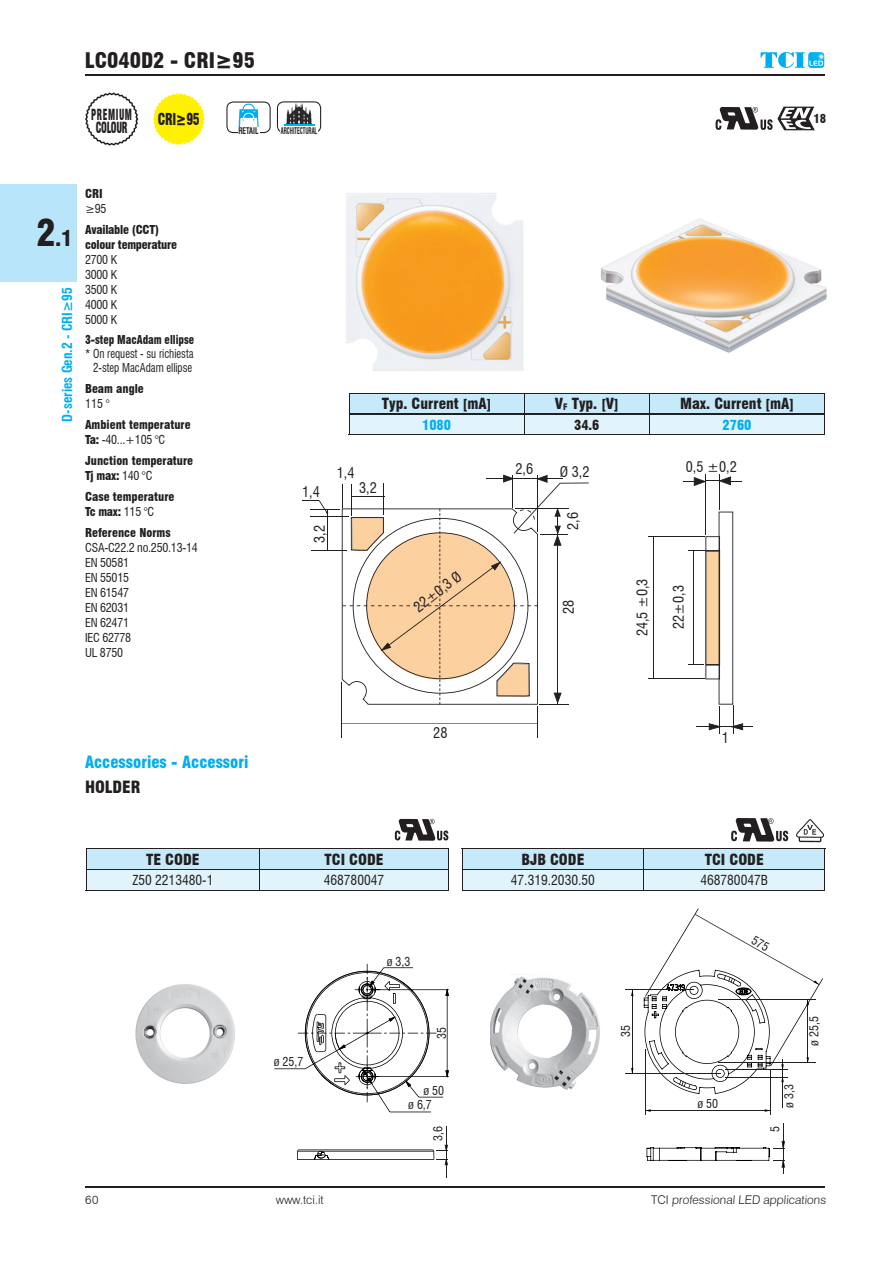
<style>
.page{position:relative;width:893px;height:1263px;background:#fff}
.page>*{position:absolute;margin:0;border:0;box-sizing:border-box;transform-origin:0 0}
.t1{font:900 condensed 21px "Swiss 721 BT";color:#231f20}
.t2{font:900 condensed 16.5px "Swiss 721 BT";color:#00aeef}
.t3{font:900 condensed 16.5px "Swiss 721 BT";color:#231f20}
.t4{font:900 condensed 16.05px "Swiss 721 BT";color:#231f20;scale:.8 1}
.t5{font:900 condensed 15px "Swiss 721 BT";color:#231f20}
.t6{font:900 condensed 15px/13.5px "Swiss 721 BT";letter-spacing:.06em;color:#231f20;scale:.6 1}
.t7{font:condensed 14.25px "Swiss 721 BT";color:#231f20}
.t8{font:condensed 13.5px "Swiss 721 BT";color:#231f20}
.t9{font:700 condensed 13.5px "Swiss 721 BT";color:#00aeef}
.t10{font:900 condensed 13.5px "Swiss 721 BT";color:#00aeef}
.t11{font:900 condensed 13.5px "Swiss 721 BT";color:#231f20}
.t12{font:condensed 12px/15px "Swiss 721 BT";letter-spacing:-.02em;color:#231f20}
.t13{font:900 condensed 12px/15px "Swiss 721 BT";color:#231f20}
.t14{font:300 12px "Swiss 721 BT";color:#231f20}
.t15{font:condensed 12px/13.5px "Swiss 721 BT";color:#231f20;text-align:center;scale:.9 1}
.t16{font:900 condensed 12px/15px "Swiss 721 BT";letter-spacing:-.02em;color:#231f20}
.t17{font:900 condensed 12px "Swiss 721 BT";color:#231f20;scale:.9 1}
.t18{font:700 condensed 9px "Swiss 721 BT";color:#231f20;scale:.6 1}
.t19{font:700 condensed 9px "Swiss 721 BT";color:#231f20;scale:.8 1}
.s1{font-size:36px}
.s2{font-weight:400}
.s3{font-size:13.5px}
.s4{font-size:8.7px}
</style>
<div class="page">
<hr style="left:85px;top:1186px;width:740px;height:2px;background:#231f20">
<hr style="left:85px;top:74px;width:740px;height:2px;background:#231f20">
<img style="left:823px;top:53px;width:1px;height:14px">
<svg style="left:761px;top:52px;width:62px;height:16px"></svg>
<div style="left:0;top:185px;width:77px;height:97px;background:#b9e5fa"></div>
<img style="left:719px;top:107px;width:33px;height:23px">
<svg style="left:716px;top:119px;width:5px;height:11px"></svg>
<svg style="left:752px;top:107px;width:62px;height:23px"></svg>
<hr style="left:260px;top:890px;width:189px;height:1px;background:#231f20">
<hr style="left:86px;top:848px;width:173px;height:1px;background:#231f20">
<hr style="left:86px;top:890px;width:174px;height:1px;background:#231f20">
<hr style="left:259px;top:848px;width:190px;height:1px;background:#231f20">
<svg style="left:86px;top:849px;width:363px;height:41px;background:#cde8f3"></svg>
<hr style="left:644px;top:890px;width:181px;height:1px;background:#231f20">
<hr style="left:462px;top:848px;width:181px;height:1px;background:#231f20">
<hr style="left:462px;top:890px;width:182px;height:1px;background:#231f20">
<hr style="left:643px;top:848px;width:182px;height:1px;background:#231f20">
<svg style="left:462px;top:849px;width:363px;height:41px;background:#cde8f3"></svg>
<img style="left:399px;top:818px;width:36px;height:23px">
<svg style="left:395px;top:830px;width:5px;height:10px"></svg>
<svg style="left:437px;top:830px;width:11px;height:10px"></svg>
<svg style="left:429px;top:819px;width:6px;height:5px"></svg>
<img style="left:796px;top:819px;width:29px;height:23px">
<img style="left:735px;top:818px;width:39px;height:24px">
<svg style="left:731px;top:831px;width:6px;height:10px"></svg>
<svg style="left:776px;top:831px;width:12px;height:10px"></svg>
<svg style="left:768px;top:818px;width:6px;height:6px"></svg>
<img style="left:600px;top:218px;width:227px;height:135px">
<img style="left:346px;top:193px;width:177px;height:178px">
<hr style="left:653px;top:537px;width:1px;height:141px;background:#231f20">
<hr style="left:705px;top:474px;width:1px;height:61px;background:#231f20">
<hr style="left:719px;top:474px;width:1px;height:36px;background:#231f20">
<hr style="left:648px;top:536px;width:56px;height:1px;background:#231f20">
<svg style="left:683px;top:476px;width:59px;height:10px"></svg>
<hr style="left:697px;top:726px;width:56px;height:1px;background:#231f20">
<hr style="left:648px;top:678px;width:56px;height:1px;background:#231f20">
<svg style="left:688px;top:512px;width:55px;height:222px"></svg>
<hr style="left:341px;top:682px;width:1px;height:55px;background:#231f20">
<hr style="left:537px;top:706px;width:1px;height:31px;background:#231f20">
<hr style="left:327px;top:509px;width:1px;height:41px;background:#231f20">
<hr style="left:310px;top:509px;width:30px;height:1px;background:#231f20">
<hr style="left:310px;top:516px;width:39px;height:1px;background:#231f20">
<hr style="left:312px;top:549px;width:35px;height:1px;background:#231f20">
<hr style="left:342px;top:723px;width:195px;height:1px;background:#828487">
<svg style="left:303px;top:500px;width:24px;height:14px"></svg>
<svg style="left:342px;top:474px;width:247px;height:231px"></svg>
<img style="left:135px;top:984px;width:100px;height:100px">
<img style="left:490px;top:976px;width:110px;height:114px">
<svg style="left:274px;top:964px;width:175px;height:148px"></svg>
<hr style="left:446px;top:1127px;width:1px;height:51px;background:#231f20">
<svg style="left:297px;top:1145px;width:151px;height:20px"></svg>
<hr style="left:645px;top:1110px;width:125px;height:1px;background:#231f20">
<hr style="left:625px;top:989px;width:68px;height:1px;background:#231f20">
<hr style="left:625px;top:1073px;width:96px;height:1px;background:#231f20">
<hr style="left:632px;top:990px;width:1px;height:83px;background:#231f20">
<hr style="left:645px;top:1049px;width:1px;height:66px;background:#231f20">
<hr style="left:770px;top:1070px;width:1px;height:45px;background:#231f20">
<hr style="left:783px;top:1123px;width:1px;height:51px;background:#231f20">
<svg style="left:646px;top:1141px;width:139px;height:27px"></svg>
<hr style="left:782px;top:1059px;width:1px;height:49px;background:#231f20">
<svg style="left:646px;top:1109px;width:5px;height:3px"></svg>
<svg style="left:349px;top:393px;width:476px;height:42px;background:#c9e2ee"></svg>
<hr style="left:349px;top:413px;width:175px;height:2px;background:#231f20">
<hr style="left:524px;top:413px;width:125px;height:2px;background:#231f20">
<hr style="left:649px;top:413px;width:175px;height:2px;background:#231f20">
<svg style="left:226px;top:101px;width:45px;height:33px"></svg>
<div style="left:238px;top:127px;width:21px;height:8px;background:#fff"></div>
<svg style="left:153px;top:93px;width:52px;height:52px"></svg>
<svg style="left:85px;top:92px;width:53px;height:54px"></svg>
<svg style="left:277px;top:101px;width:44px;height:31px"></svg>
<div style="left:280px;top:127px;width:38px;height:8px;background:#fff"></div>
<img style="left:286px;top:103px;width:26px;height:21px">
<hr style="left:284px;top:124px;width:30px;height:1px;background:#00aeef">
<svg style="left:644px;top:908px;width:179px;height:186px"></svg>
<h1 class="t1" style="left:85px;top:48px;width:172px">LC040D2 - CRI≥95</h1>
<p class="t6" style="left:91px;top:107px;width:70px">PREMIUM<br>COLOUR</p>
<h3 class="t4" style="left:158px;top:110px;width:54px">CRI≥95</h3>
<p class="t19" style="left:238px;top:125px;width:27px">RETAIL</p>
<h1 class="t1" style="left:37px;top:226px;width:37px"><span class="s1">2</span>.1</h1>
<p class="t9" style="left:59px;top:422px;width:136px;rotate:-90deg">D-series Gen.2 - CRI≥95</p>
<p class="t13" style="left:85px;top:186px;width:19px">CRI</p>
<p class="t12" style="left:85px;top:201px;width:23px">≥95</p>
<p class="t16" style="left:85px;top:222px;width:94px">Available (CCT) colour temperature</p>
<p class="t12" style="left:85px;top:252px;width:34px;text-align:justify">2700 K 3000 K 3500 K 4000 K 5000 K</p>
<p class="t17" style="left:85px;top:332px;width:123px">3-step MacAdam ellipse</p>
<p class="t15" style="left:85px;top:347px;width:122px">* On request - su richiesta<br>2-step MacAdam ellipse</p>
<p class="t13" style="left:85px;top:381px;width:60px">Beam angle</p>
<p class="t12" style="left:85px;top:396px;width:26px">115 °</p>
<p class="t13" style="left:85px;top:417px;width:107px">Ambient temperature<br>Ta: <span class="s2">-40...+105 °C</span></p>
<p class="t13" style="left:85px;top:453px;width:110px">Junction temperature<br>Tj max: <span class="s2">140 °C</span></p>
<p class="t13" style="left:85px;top:489px;width:91px">Case temperature<br>Tc max: <span class="s2">115 °C</span></p>
<p class="t13" style="left:85px;top:525px;width:87px">Reference Norms</p>
<p class="t12" style="left:85px;top:540px;width:114px">CSA-C22.2 no.250.13-14<br>EN 50581<br>EN 55015<br>EN 61547<br>EN 62031<br>EN 62471<br>IEC 62778<br>UL 8750</p>
<p class="t18" style="left:281px;top:125px;width:62px">ARCHITECTURAL</p>
<p class="t13" style="left:813px;top:111px;width:14px">18</p>
<p class="t5" style="left:382px;top:395px;width:111px">Typ. Current <span class="s3">[</span>mA<span class="s3">]</span></p>
<p class="t5" style="left:555px;top:395px;width:66px">V<span class="s4">F</span> Typ. <span class="s3">[</span>V<span class="s3">]</span></p>
<p class="t5" style="left:680px;top:395px;width:115px">Max. Current <span class="s3">[</span>mA<span class="s3">]</span></p>
<p class="t10" style="left:422px;top:417px;width:30px">1080</p>
<p class="t11" style="left:574px;top:417px;width:27px">34.6</p>
<p class="t10" style="left:722px;top:417px;width:30px">2760</p>
<p class="t7" style="left:302px;top:483px;width:19px">1,4</p>
<p class="t7" style="left:311px;top:543px;width:19px;rotate:-90deg">3,2</p>
<p class="t7" style="left:337px;top:464px;width:19px">1,4</p>
<p class="t7" style="left:359px;top:479px;width:19px">3,2</p>
<p class="t7" style="left:411px;top:602px;width:57px;rotate:-38deg">22±0,3 Ø</p>
<p class="t7" style="left:515px;top:461px;width:19px">2,6</p>
<p class="t7" style="left:560px;top:463px;width:31px">Ø 3,2</p>
<p class="t7" style="left:564px;top:530px;width:19px;rotate:-90deg">2,6</p>
<p class="t7" style="left:560px;top:614px;width:16px;rotate:-90deg">28</p>
<p class="t7" style="left:686px;top:458px;width:52px">0,5 ±0,2</p>
<p class="t7" style="left:634px;top:636px;width:60px;rotate:-90deg">24,5 ±0,3</p>
<p class="t7" style="left:670px;top:629px;width:45px;rotate:-90deg">22±0,3</p>
<h2 class="t2" style="left:85px;top:752px;width:165px">Accessories - Accessori</h2>
<h2 class="t3" style="left:85px;top:777px;width:57px">HOLDER</h2>
<p class="t5" style="left:146px;top:850px;width:55px">TE CODE</p>
<p class="t5" style="left:324px;top:850px;width:61px">TCI CODE</p>
<p class="t8" style="left:132px;top:872px;width:83px">Z50 2213480-1</p>
<p class="t8" style="left:324px;top:872px;width:62px">468780047</p>
<p class="t7" style="left:433px;top:724px;width:16px">28</p>
<p class="t7" style="left:722px;top:730px;width:9px">1</p>
<p class="t5" style="left:521px;top:850px;width:65px">BJB CODE</p>
<p class="t5" style="left:705px;top:850px;width:61px">TCI CODE</p>
<p class="t8" style="left:511px;top:872px;width:86px">47.319.2030.50</p>
<p class="t8" style="left:700px;top:872px;width:69px">468780047B</p>
<p class="t12" style="left:274px;top:1054px;width:31px">ø 25,7</p>
<p class="t12" style="left:387px;top:954px;width:25px">ø 3,3</p>
<p class="t12" style="left:434px;top:1039px;width:13px;rotate:-90deg">35</p>
<p class="t12" style="left:408px;top:1083px;width:37px;line-height:14.1px;text-indent:15px">ø 50 ø 6,7</p>
<p class="t12" style="left:431px;top:1141px;width:16px;rotate:-90deg">3,6</p>
<p class="t12" style="left:618px;top:1037px;width:13px;rotate:-90deg">35</p>
<p class="t12" style="left:697px;top:1096px;width:22px">ø 50</p>
<p class="t12" style="left:807px;top:1046px;width:31px;rotate:-90deg">ø 25,5</p>
<p class="t12" style="left:782px;top:1107px;width:25px;rotate:-90deg">ø 3,3</p>
<p class="t12" style="left:768px;top:1132px;width:7px;rotate:-90deg">5</p>
<p class="t14" style="left:85px;top:1192px;width:15px">60</p>
<p class="t14" style="left:276px;top:1192px;width:50px">www.tci.it</p>
<p class="t14" style="left:651px;top:1192px;width:177px">TCI professional LED applications</p>
</div>
